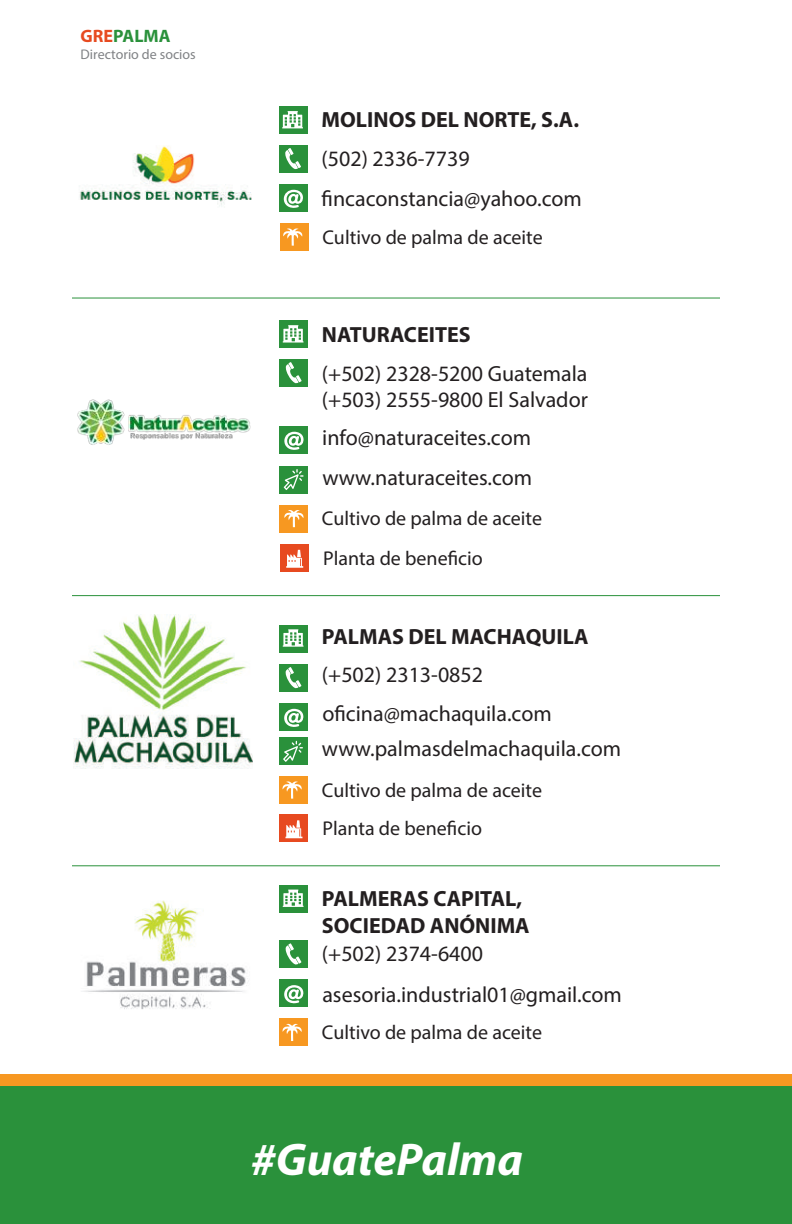
<style>
.page{position:relative;width:792px;height:1224px;background:#fff}
.page>*{position:absolute;margin:0;border:0;box-sizing:border-box;transform-origin:0 0}
.t1{font:italic 700 46px "Myriad Pro";color:#fff}
.t2{font:22px/26.4px "Myriad Pro";color:#231f20}
.t3{font:700 22px/26.4px "Myriad Pro";color:#231f20}
.t4{font:20px "Myriad Pro";color:#231f20}
.t5{font:700 18px "Myriad Pro";color:#2a913b}
.t6{font:14px "Myriad Pro";color:#808285}
.s1{color:#e74a20}
</style>
<div class="page">
<img style="left:73px;top:615px;width:180px;height:153px">
<img style="left:82px;top:900px;width:164px;height:110px">
<div style="left:279px;top:625px;width:29px;height:27px;background:#2a913b"></div>
<div style="left:279px;top:886px;width:29px;height:27px;background:#2a913b"></div>
<div style="left:279px;top:664px;width:29px;height:28px;background:#2a913b"></div>
<div style="left:279px;top:941px;width:29px;height:27px;background:#2a913b"></div>
<div style="left:279px;top:703px;width:29px;height:27px;background:#2a913b"></div>
<div style="left:279px;top:980px;width:29px;height:27px;background:#2a913b"></div>
<svg style="left:284px;top:709px;width:20px;height:18px"></svg>
<svg style="left:284px;top:985px;width:20px;height:18px"></svg>
<svg style="left:286px;top:667px;width:15px;height:22px"></svg>
<svg style="left:286px;top:943px;width:15px;height:22px"></svg>
<div style="left:280px;top:321px;width:28px;height:27px;background:#2a913b"></div>
<div style="left:280px;top:360px;width:28px;height:27px;background:#2a913b"></div>
<div style="left:280px;top:426px;width:28px;height:27px;background:#2a913b"></div>
<svg style="left:284px;top:432px;width:20px;height:18px"></svg>
<svg style="left:286px;top:362px;width:16px;height:22px"></svg>
<svg style="left:283px;top:325px;width:21px;height:18px"></svg>
<svg style="left:283px;top:629px;width:21px;height:18px"></svg>
<svg style="left:283px;top:890px;width:21px;height:17px"></svg>
<div style="left:280px;top:466px;width:28px;height:27px;background:#2a913b"></div>
<svg style="left:284px;top:469px;width:20px;height:21px"></svg>
<div style="left:279px;top:738px;width:28px;height:27px;background:#2a913b"></div>
<svg style="left:283px;top:741px;width:20px;height:21px"></svg>
<hr style="left:72px;top:595px;width:648px;height:1px;background:#2a913b">
<hr style="left:72px;top:865px;width:648px;height:1px;background:#2a913b">
<hr style="left:72px;top:298px;width:648px;height:1px;background:#2a913b">
<div style="left:0;top:1086px;width:792px;height:138px;background:#2a913b"></div>
<div style="left:0;top:1074px;width:792px;height:12px;background:#f79821"></div>
<div style="left:279px;top:505px;width:29px;height:27px;background:#f79821"></div>
<svg style="left:284px;top:510px;width:20px;height:17px"></svg>
<div style="left:279px;top:776px;width:29px;height:27px;background:#f79821"></div>
<svg style="left:282px;top:781px;width:20px;height:18px"></svg>
<div style="left:279px;top:1019px;width:29px;height:27px;background:#f79821"></div>
<svg style="left:282px;top:1023px;width:20px;height:18px"></svg>
<div style="left:280px;top:544px;width:28px;height:27px;background:#e74a20"></div>
<svg style="left:286px;top:550px;width:17px;height:18px"></svg>
<img style="left:77px;top:399px;width:174px;height:46px">
<div style="left:279px;top:815px;width:29px;height:27px;background:#e74a20"></div>
<svg style="left:285px;top:820px;width:17px;height:18px"></svg>
<div style="left:279px;top:107px;width:28px;height:27px;background:#2a913b"></div>
<div style="left:279px;top:145px;width:28px;height:27px;background:#2a913b"></div>
<div style="left:279px;top:184px;width:28px;height:27px;background:#2a913b"></div>
<svg style="left:284px;top:190px;width:19px;height:18px"></svg>
<svg style="left:285px;top:148px;width:16px;height:21px"></svg>
<svg style="left:282px;top:111px;width:21px;height:17px"></svg>
<div style="left:280px;top:223px;width:28px;height:27px;background:#f79821"></div>
<svg style="left:283px;top:228px;width:19px;height:18px"></svg>
<img style="left:80px;top:146px;width:172px;height:60px">
<p class="t5" style="left:81px;top:24px;width:91px"><span class="s1">GRE</span>PALMA</p>
<p class="t6" style="left:81px;top:46px;width:117px">Directorio de socios</p>
<p class="t3" style="left:322px;top:106px;width:259px">MOLINOS DEL NORTE, S.A.</p>
<p class="t2" style="left:322px;top:138px;width:262px;line-height:40px">(502) 2336-7739 fincaconstancia@yahoo.com</p>
<p class="t4" style="left:323px;top:225px;width:222px">Cultivo de palma de aceite</p>
<p class="t3" style="left:322px;top:320px;width:150px">NATURACEITES</p>
<p class="t2" style="left:322px;top:360px;width:267px">(+502) 2328-5200 Guatemala (+503) 2555-9800 El Salvador</p>
<p class="t2" style="left:322px;top:424px;width:210px">info@naturaceites.com</p>
<p class="t2" style="left:322px;top:464px;width:211px">www.naturaceites.com</p>
<p class="t4" style="left:322px;top:506px;width:222px">Cultivo de palma de aceite</p>
<p class="t4" style="left:323px;top:546px;width:161px">Planta de beneficio</p>
<p class="t3" style="left:322px;top:623px;width:268px">PALMAS DEL MACHAQUILA</p>
<p class="t2" style="left:322px;top:661px;width:163px">(+502) 2313-0852</p>
<p class="t2" style="left:322px;top:700px;width:231px">oficina@machaquila.com</p>
<p class="t2" style="left:322px;top:735px;width:301px">www.palmasdelmachaquila.com</p>
<p class="t4" style="left:322px;top:778px;width:222px">Cultivo de palma de aceite</p>
<p class="t4" style="left:323px;top:816px;width:161px">Planta de beneficio</p>
<p class="t3" style="left:322px;top:885px;width:209px">PALMERAS CAPITAL,<br>SOCIEDAD ANÓNIMA</p>
<p class="t2" style="left:322px;top:940px;width:163px">(+502) 2374-6400</p>
<p class="t2" style="left:322px;top:981px;width:301px">asesoria.industrial01@gmail.com</p>
<p class="t4" style="left:322px;top:1020px;width:222px">Cultivo de palma de aceite</p>
<h1 class="t1" style="left:251px;top:1130px;width:273px">#GuatePalma</h1>
</div>
